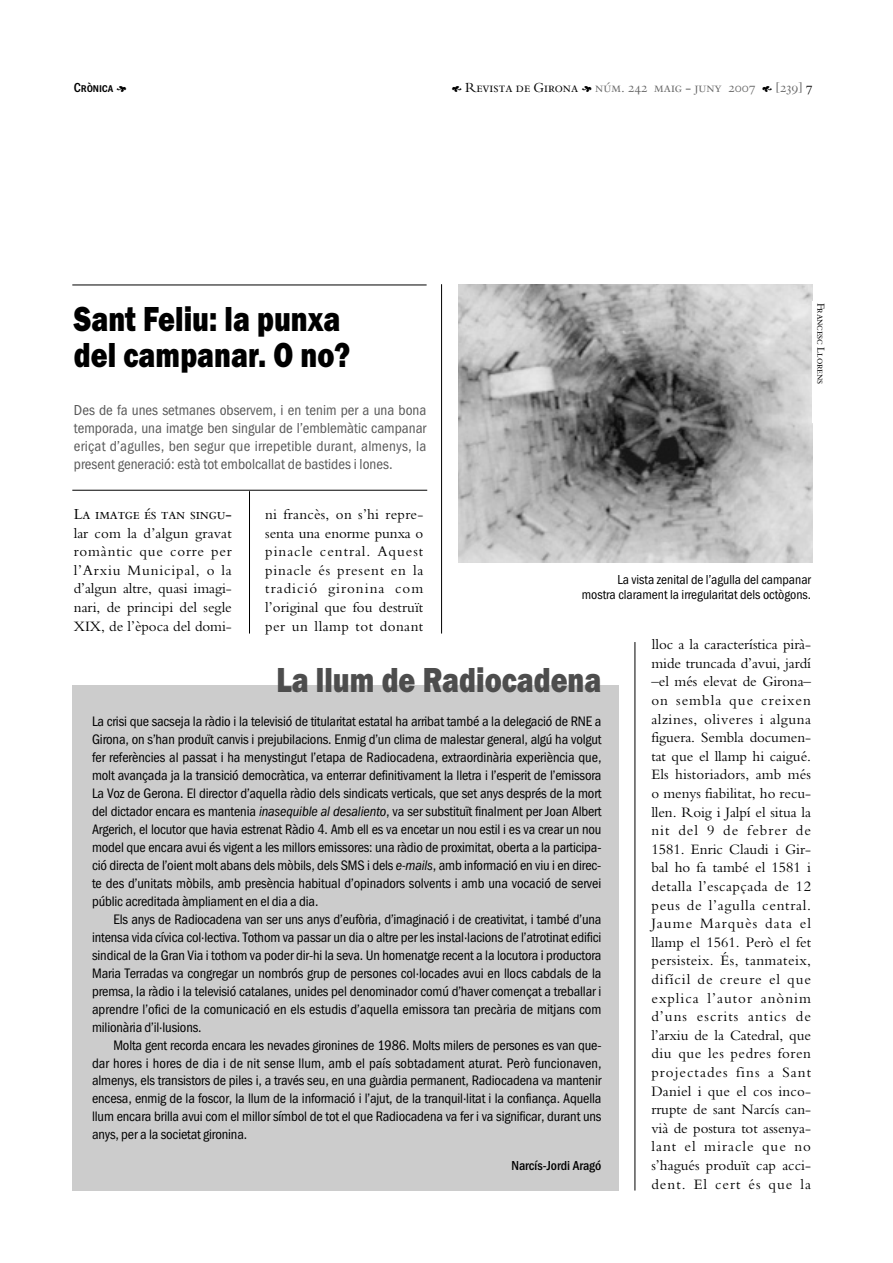
<style>
.page{position:relative;width:893px;height:1263px;background:#fff}
.page>*{position:absolute;margin:0;border:0;box-sizing:border-box;transform-origin:0 0}
.t1{font:800 36px/36px "Franklin Gothic H";color:#000;scale:.8 1}
.t2{font:800 36px "Franklin Gothic H";color:#4d4d4d;scale:.8 1}
.t3{font:15px/18.6px "Bembo";letter-spacing:.005em;color:#000;text-align:justify}
.t4{font:15px/18px "Franklin Gothic Cond";color:#595959;text-align:justify}
.t5{font:15px "Bergamo Sm Caps";letter-spacing:-.01em;color:#000}
.t6{font:14.25px/18px "Franklin Gothic Cond";letter-spacing:-.01em;color:#000;text-align:justify}
.t7{font:13.5px/15px "Franklin Gothic Cond";color:#000;text-align:right}
.t8{font:13.5px "Bergamo Sm Caps";color:#666}
.t9{font:700 13.5px "Franklin Gothic Cond";color:#000}
.t10{font:700 13.5px "Franklin Gothic Cond Sm Caps";letter-spacing:-.01em;color:#000}
.t11{font:10.5px "Bergamo Sm Caps";letter-spacing:-.01em;color:#000}
.s1{font-family:"Botanical";font-weight:400}
.s2{font-family:"Botanical";color:#000}
.s3{color:#000}
.s4{font-style:italic}
</style>
<div class="page">
<hr style="left:249px;top:491px;width:1px;height:143px;background:#000">
<hr style="left:441px;top:284px;width:1px;height:350px;background:#000">
<hr style="left:634px;top:642px;width:1px;height:549px;background:#000">
<hr style="left:72px;top:285px;width:354px;height:1px;background:#000">
<hr style="left:72px;top:490px;width:355px;height:1px;background:#000">
<div style="left:72px;top:685px;width:547px;height:506px;background:#ccc"></div>
<img style="left:458px;top:284px;width:354px;height:278px">
<p class="t10" style="left:74px;top:80px;width:54px">Crònica <span class="s1">F</span></p>
<p class="t8" style="left:452px;top:80px;width:362px"><span class="s2">E</span> <span class="s3">Revista de Girona</span> <span class="s2">F</span> núm. 242 maig - juny 2007 <span class="s2">E</span> [239] <span class="s3">7</span></p>
<h1 class="t1" style="left:74px;top:305px;width:347px">Sant Feliu: la punxa del campanar. O no?</h1>
<p class="t4" style="left:74px;top:403px;width:354px">Des de fa unes setmanes observem, i en tenim per a una bona temporada, una imatge ben singular de l’emblemàtic campanar eriçat d’agulles, ben segur que irrepetible durant, almenys, la present generació: està tot embolcallat de bastides i lones.</p>
<p class="t5" style="left:74px;top:505px;width:159px">La imatge és tan singu-</p>
<p class="t3" style="left:74px;top:525px;width:159px">lar com la d’algun gravat romàntic que corre per l’Arxiu Municipal, o la d’algun altre, quasi imagi&shy;nari, de principi del segle XIX, de l’època del domi-</p>
<p class="t3" style="left:265px;top:506px;width:159px">ni francès, on s’hi repre&shy;senta una enorme punxa o pinacle central. Aquest pinacle és present en la tradició gironina com l’original que fou destruït per un llamp tot donant</p>
<p class="t11" style="left:827px;top:303px;width:83px;rotate:90deg">Francesc Llorens</p>
<p class="t7" style="left:581px;top:573px;width:231px">La vista zenital de l’agulla del campanar mostra clarament la irregularitat dels octògons.</p>
<h1 class="t2" style="left:276px;top:667px;width:408px">La llum de Radiocadena</h1>
<p class="t6" style="left:92px;top:714px;width:511px">La crisi que sacseja la ràdio i la televisió de titularitat estatal ha arribat també a la delegació de RNE a Girona, on s’han produït canvis i prejubilacions. Enmig d’un clima de malestar general, algú ha volgut fer referències al passat i ha menystingut l’etapa de Radiocadena, extraordinària experiència que, molt avançada ja la transició democràtica, va enterrar definitivament la lletra i l’esperit de l’emissora La Voz de Gerona. El director d’aquella ràdio dels sindicats verticals, que set anys després de la mort del dictador encara es mantenia <span class="s4">inasequible al desaliento</span>, va ser substituït finalment per Joan Albert Argerich, el locutor que havia estrenat Ràdio 4. Amb ell es va encetar un nou estil i es va crear un nou model que encara avui és vigent a les millors emissores: una ràdio de proximitat, oberta a la participa&shy;ció directa de l’oient molt abans dels mòbils, dels SMS i dels <span class="s4">e-mails</span>, amb informació en viu i en direc&shy;te des d’unitats mòbils, amb presència habitual d’opinadors solvents i amb una vocació de servei públic acreditada àmpliament en el dia a dia.</p>
<p class="t6" style="left:92px;top:911px;width:511px;text-indent:21px">Els anys de Radiocadena van ser uns anys d’eufòria, d’imaginació i de creativitat, i també d’una intensa vida cívica col·lectiva. Tothom va passar un dia o altre per les instal·lacions de l’atrotinat edifici sindical de la Gran Via i tothom va poder dir-hi la seva. Un homenatge recent a la locutora i productora Maria Terradas va congregar un nombrós grup de persones col·locades avui en llocs cabdals de la premsa, la ràdio i la televisió catalanes, unides pel denominador comú d’haver començat a treballar i aprendre l’ofici de la comunicació en els estudis d’aquella emissora tan precària de mitjans com milionària d’il·lusions.</p>
<p class="t6" style="left:92px;top:1037px;width:511px;text-indent:21px">Molta gent recorda encara les nevades gironines de 1986. Molts milers de persones es van que&shy;dar hores i hores de dia i de nit sense llum, amb el país sobtadament aturat. Però funcionaven, almenys, els transistors de piles i, a través seu, en una guàrdia permanent, Radiocadena va mantenir encesa, enmig de la foscor, la llum de la informació i l’ajut, de la tranquil·litat i la confiança. Aquella llum encara brilla avui com el millor símbol de tot el que Radiocadena va fer i va significar, durant uns anys, per a la societat gironina.</p>
<p class="t9" style="left:511px;top:1160px;width:91px">Narcís-Jordi Aragó</p>
<p class="t3" style="left:651px;top:637px;width:161px">lloc a la característica pirà&shy;mide truncada d’avui, jardí –el més elevat de Girona– on sembla que creixen alzines, oliveres i alguna figuera. Sembla documen&shy;tat que el llamp hi caigué.<br>Els historiadors, amb més o menys fiabilitat, ho recu&shy;llen. Roig i Jalpí el situa la nit del 9 de febrer de 1581. Enric Claudi i Gir&shy;bal ho fa també el 1581 i detalla l’escapçada de 12 peus de l’agulla central.<br>Jaume Marquès data el llamp el 1561. Però el fet persisteix. És, tanmateix, difícil de creure el que explica l’autor anònim d’uns escrits antics de l’arxiu de la Catedral, que diu que les pedres foren projectades fins a Sant Daniel i que el cos inco&shy;rrupte de sant Narcís can&shy;vià de postura tot assenya&shy;lant el miracle que no s’hagués produït cap acci&shy;dent. El cert és que la</p>
</div>
